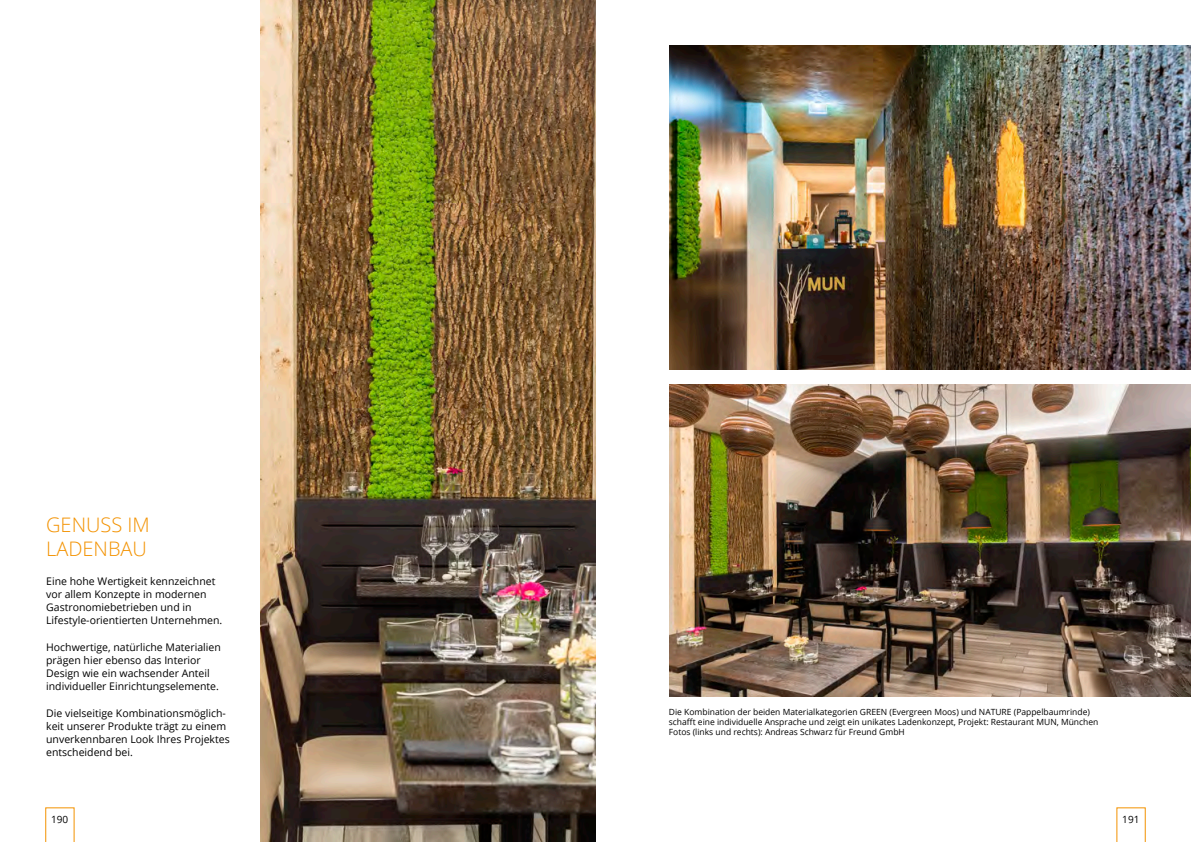
<style>
.page{position:relative;width:1191px;height:842px;background:#fff}
.page>*{position:absolute;margin:0;border:0;box-sizing:border-box;transform-origin:0 0}
.t1{font:300 20px/24px "Open Sans";color:#f39200}
.t2{font:10.5px/13.2px "Open Sans";color:#000}
.t3{font:10px "Open Sans";color:#000}
.t4{font:8.5px/10.2px "Open Sans";color:#000}
</style>
<div class="page">
<img style="left:669px;top:384px;width:522px;height:313px">
<img style="left:669px;top:45px;width:522px;height:325px">
<img style="left:261px;top:0;width:334px;height:842px">
<svg style="left:45px;top:807px;width:29px;height:35px"></svg>
<svg style="left:1116px;top:807px;width:29px;height:35px"></svg>
<h1 class="t1" style="left:46px;top:512px;width:105px">GENUSS IM<br>LADENBAU</h1>
<p class="t2" style="left:46px;top:574px;width:178px">Eine hohe Wertigkeit kennzeichnet vor allem Konzepte in modernen Gastronomiebetrieben und in Lifestyle-orientierten Unternehmen.</p>
<p class="t2" style="left:46px;top:640px;width:176px">Hochwertige, natürliche Materialien prägen hier ebenso das Interior Design wie ein wachsender Anteil individueller Einrichtungselemente.</p>
<p class="t2" style="left:46px;top:706px;width:185px">Die vielseitige Kombinationsmöglich&shy;keit unserer Produkte trägt zu einem unverkennbaren Look Ihres Projektes entscheidend bei.</p>
<p class="t4" style="left:669px;top:706px;width:431px">Die Kombination der beiden Materialkategorien GREEN (Evergreen Moos) und NATURE (Pappelbaumrinde) schafft eine individuelle Ansprache und zeigt ein unikates Ladenkonzept, Projekt: Restaurant MUN, München<br>Fotos (links und rechts): Andreas Schwarz für Freund GmbH</p>
<p class="t3" style="left:51px;top:812px;width:19px">190</p>
<p class="t3" style="left:1122px;top:812px;width:19px">191</p>
</div>
